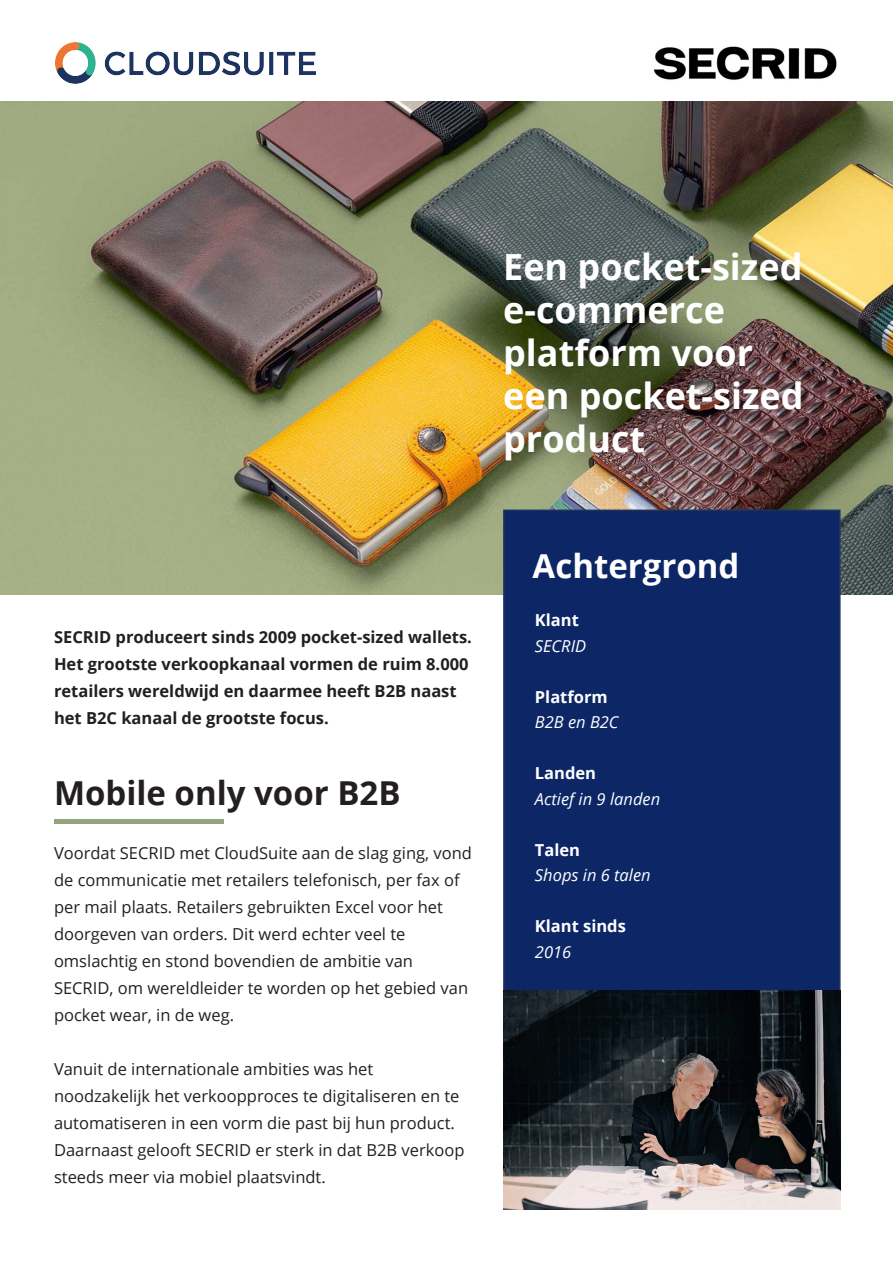
<style>
.page{position:relative;width:893px;height:1263px;background:#fff}
.page>*{position:absolute;margin:0;border:0;box-sizing:border-box;transform-origin:0 0}
.t1{font:700 36px/43.2px "Open Sans";color:#fff}
.t2{font:700 33px "Open Sans";color:#231f20}
.t3{font:700 33px "Open Sans";color:#fff}
.t4{font:16.5px/27px "Open Sans";color:#231f20}
.t5{font:700 16.5px/27px "Open Sans";color:#231f20}
.t6{font:italic 16.5px "Open Sans";color:#fff}
.t7{font:700 16.5px "Open Sans";color:#fff}
</style>
<div class="page">
<img style="left:654px;top:46px;width:182px;height:34px">
<img style="left:0;top:101px;width:893px;height:493px">
<img style="left:55px;top:43px;width:260px;height:41px">
<div style="left:503px;top:509px;width:338px;height:701px;background:#0d2766;border:2px solid #1e3460"></div>
<img style="left:503px;top:991px;width:338px;height:219px">
<hr style="left:54px;top:819px;width:170px;height:4px;background:#92a37e">
<h1 class="t1" style="left:503px;top:244px;width:302px">Een pocket-sized e-commerce platform voor een pocket-sized product</h1>
<p class="t5" style="left:54px;top:623px;width:419px">SECRID produceert sinds 2009 pocket-sized wallets.<br>Het grootste verkoopkanaal vormen de ruim 8.000 retailers wereldwijd en daarmee heeft B2B naast het B2C kanaal de grootste focus.</p>
<h2 class="t2" style="left:54px;top:770px;width:348px">Mobile only voor B2B</h2>
<p class="t4" style="left:54px;top:839px;width:419px">Voordat SECRID met CloudSuite aan de slag ging, vond de communicatie met retailers telefonisch, per fax of per mail plaats. Retailers gebruikten Excel voor het doorgeven van orders. Dit werd echter veel te omslachtig en stond bovendien de ambitie van SECRID, om wereldleider te worden op het gebied van pocket wear, in de weg.</p>
<p class="t4" style="left:54px;top:1055px;width:412px">Vanuit de internationale ambities was het noodzakelijk het verkoopproces te digitaliseren en te automatiseren in een vorm die past bij hun product.<br>Daarnaast gelooft SECRID er sterk in dat B2B verkoop steeds meer via mobiel plaatsvindt.</p>
<h2 class="t3" style="left:533px;top:543px;width:208px">Achtergrond</h2>
<p class="t7" style="left:535px;top:609px;width:45px">Klant</p>
<p class="t6" style="left:535px;top:634px;width:53px">SECRID</p>
<p class="t7" style="left:535px;top:685px;width:74px">Platform</p>
<p class="t6" style="left:535px;top:711px;width:85px">B2B en B2C</p>
<p class="t7" style="left:535px;top:762px;width:63px">Landen</p>
<p class="t6" style="left:535px;top:787px;width:127px">Actief in 9 landen</p>
<p class="t7" style="left:535px;top:838px;width:47px">Talen</p>
<p class="t6" style="left:535px;top:864px;width:117px">Shops in 6 talen</p>
<p class="t7" style="left:535px;top:915px;width:92px">Klant sinds</p>
<p class="t6" style="left:535px;top:940px;width:38px">2016</p>
</div>
